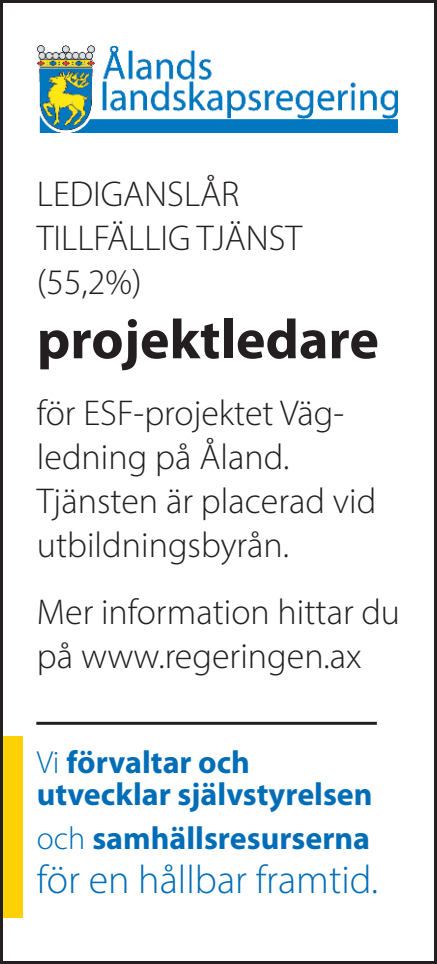
<style>
.page{position:relative;width:437px;height:964px;background:#fff}
.page>*{position:absolute;margin:0;border:0;box-sizing:border-box;transform-origin:0 0}
.t1{font:700 56px "Myriad Pro";color:#231f20}
.t2{font:300 40px "Myriad Pro";color:#006db6}
.t3{font:300 36px/44px "Myriad Pro";color:#231f20}
.t4{font:700 32px/32px "Myriad Pro";color:#006db6}
.s1{font-weight:300}
</style>
<div class="page">
<img style="left:36px;top:46px;width:361px;height:87px">
<div style="left:0;top:736px;width:23px;height:182px;background:#fed105"></div>
<hr style="left:36px;top:722px;width:340px;height:3px;background:#231f20">
<div style="left:0;top:0;width:437px;height:964px;border:3px solid #231f20"></div>
<p class="t3" style="left:37px;top:173px;width:267px">LEDIGANSLÅR<br>TILLFÄLLIG TJÄNST (55,2%)</p>
<h1 class="t1" style="left:37px;top:318px;width:343px">projektledare</h1>
<p class="t3" style="left:37px;top:391px;width:341px">för ESF-projektet Väg&shy;ledning på Åland.<br>Tjänsten är placerad vid utbildningsbyrån.</p>
<p class="t3" style="left:37px;top:590px;width:364px">Mer information hittar du på www.regeringen.ax</p>
<p class="t4" style="left:37px;top:748px;width:337px"><span class="s1">Vi</span> förvaltar och utvecklar självstyrelsen</p>
<p class="t4" style="left:37px;top:824px;width:334px"><span class="s1">och</span> samhällsresurserna</p>
<p class="t2" style="left:37px;top:858px;width:342px">för en hållbar framtid.</p>
</div>
